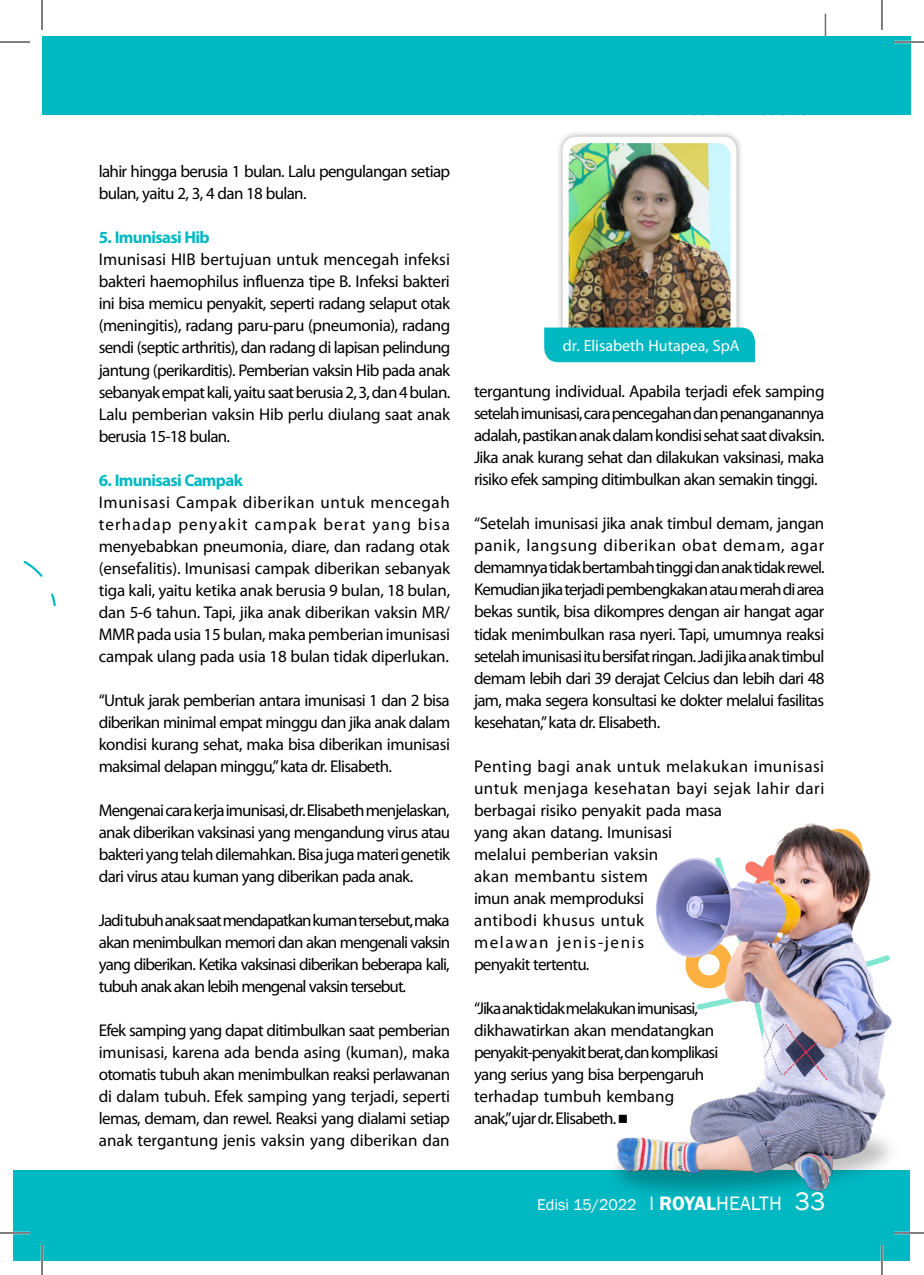
<style>
.page{position:relative;width:924px;height:1275px;background:#fff}
.page>*{position:absolute;margin:0;border:0;box-sizing:border-box;transform-origin:0 0}
.t1{font:17px/22px "Myriad Pro";letter-spacing:-.035em;color:#000;text-align:justify}
.t2{font:17px/22px "Myriad Pro";letter-spacing:.005em;color:#000}
.t3{font:700 17px "Myriad Pro";letter-spacing:-.04em;color:#00b8c2}
.t4{font:16px "Franklin Gothic";color:#fff}
.t5{font:16px "Myriad Pro";color:#fff}
.s1{font-size:20px}
.s2{font-weight:600;font-size:20px}
.s3{font-size:26px}
</style>
<div class="page">
<hr style="left:824px;top:14px;width:1px;height:101px;background:#6c6d70">
<div style="left:14px;top:1170px;width:895px;height:91px;background:#00b8c2"></div>
<div style="left:42px;top:37px;width:867px;height:78px;background:#00b8c2"></div>
<img style="left:615px;top:823px;width:277px;height:370px">
<svg style="left:23px;top:560px;width:33px;height:47px"></svg>
<div style="left:556px;top:130px;width:186px;height:224px;background:#231f20;opacity:.4"></div>
<div style="left:562px;top:137px;width:174px;height:211px;background:#fff;border-radius:13px"></div>
<img style="left:568px;top:143px;width:162px;height:184px">
<div style="left:544px;top:327px;width:210px;height:35px;background:#00b8c2"></div>
<hr style="left:893px;top:41px;width:30px;height:2px;background:#fff">
<hr style="left:0;top:1231px;width:30px;height:3px;background:#fff">
<hr style="left:893px;top:1231px;width:30px;height:3px;background:#fff">
<hr style="left:41px;top:1245px;width:2px;height:30px;background:#fff">
<hr style="left:880px;top:1245px;width:2px;height:30px;background:#fff">
<hr style="left:0;top:42px;width:30px;height:1px;background:#000">
<hr style="left:893px;top:42px;width:30px;height:1px;background:#000">
<hr style="left:0;top:1232px;width:30px;height:1px;background:#000">
<hr style="left:893px;top:1232px;width:30px;height:1px;background:#000">
<hr style="left:42px;top:0;width:1px;height:30px;background:#000">
<hr style="left:42px;top:1245px;width:1px;height:30px;background:#000">
<hr style="left:881px;top:0;width:1px;height:30px;background:#000">
<hr style="left:881px;top:1245px;width:1px;height:30px;background:#000">
<p class="t1" style="left:99px;top:160px;width:353px">lahir hingga berusia 1 bulan. Lalu pengulangan setiap bulan, yaitu 2, 3, 4 dan 18 bulan.</p>
<p class="t3" style="left:99px;top:227px;width:112px">5. Imunisasi Hib</p>
<p class="t1" style="left:99px;top:248px;width:353px">I munisasi HIB bertujuan untuk mencegah infeksi bakteri haemophilus influenza tipe B. I nfeksi bakteri ini bisa memicu penyakit, seperti radang selaput otak (meningitis), radang paru-paru (pneumonia), radang sendi (septic arthritis), dan radang di lapisan pelindung jantung (perikarditis). Pemberian vaksin Hib pada anak sebanyak empat kali, yaitu saat berusia 2, 3, dan 4 bulan.<br>Lalu pemberian vaksin Hib perlu diulang saat anak berusia 15-18 bulan.</p>
<p class="t3" style="left:99px;top:469px;width:146px">6. Imunisasi Campak</p>
<p class="t1" style="left:99px;top:490px;width:353px">I munisasi Campak diberikan untuk mencegah terhadap penyakit campak berat yang bisa menyebabkan pneumonia, diare, dan radang otak (ensefalitis). I munisasi campak diberikan sebanyak tiga kali, yaitu ketika anak berusia 9 bulan, 18 bulan, dan 5-6 tahun. Tapi, jika anak diberikan vaksin MR/ MMR pada usia 15 bulan, maka pemberian imunisasi campak ulang pada usia 18 bulan tidak diperlukan.</p>
<p class="t1" style="left:99px;top:688px;width:353px">“Untuk jarak pemberian antara imunisasi 1 dan 2 bisa diberikan minimal empat minggu dan jika anak dalam kondisi kurang sehat, maka bisa diberikan imunisasi maksimal delapan minggu,” kata dr. Elisabeth.</p>
<p class="t1" style="left:99px;top:798px;width:353px">Mengenai cara kerja imunisasi, dr. Elisabeth menjelaskan, anak diberikan vaksinasi yang mengandung virus atau bakteri yang telah dilemahkan. Bisa juga materi genetik dari virus atau kuman yang diberikan pada anak.</p>
<p class="t1" style="left:99px;top:908px;width:353px">Jadi tubuh anak saat mendapatkan kuman tersebut, maka akan menimbulkan memori dan akan mengenali vaksin yang diberikan. Ketika vaksinasi diberikan beberapa kali, tubuh anak akan lebih mengenal vaksin tersebut.</p>
<p class="t1" style="left:99px;top:1018px;width:353px">Efek samping yang dapat ditimbulkan saat pemberian imunisasi, karena ada benda asing (kuman), maka otomatis tubuh akan menimbulkan reaksi perlawanan di dalam tubuh. Efek samping yang terjadi, seperti lemas, demam, dan rewel. Reaksi yang dialami setiap anak tergantung jenis vaksin yang diberikan dan</p>
<p class="t5" style="left:562px;top:336px;width:178px">dr. Elisabeth Hutapea, SpA</p>
<p class="t1" style="left:474px;top:380px;width:352px">tergantung individual. Apabila terjadi efek samping setelah imunisasi, cara pencegahan dan penanganannya adalah, pastikan anak dalam kondisi sehat saat divaksin.<br>Jika anak kurang sehat dan dilakukan vaksinasi, maka risiko efek samping ditimbulkan akan semakin tinggi.</p>
<p class="t1" style="left:474px;top:512px;width:352px">“Setelah imunisasi jika anak timbul demam, jangan panik, langsung diberikan obat demam, agar demamnya tidak bertambah tinggi dan anak tidak rewel.<br>Kemudian jika terjadi pembengkakan atau merah di area bekas suntik, bisa dikompres dengan air hangat agar tidak menimbulkan rasa nyeri. Tapi, umumnya reaksi setelah imunisasi itu bersifat ringan. Jadi jika anak timbul demam lebih dari 39 derajat Celcius dan lebih dari 48 jam, maka segera konsultasi ke dokter melalui fasilitas kesehatan,” kata dr. Elisabeth.</p>
<p class="t2" style="left:474px;top:754px;width:351px">Penting bagi anak untuk melakukan imunisasi untuk menjaga kesehatan bayi sejak lahir dari berbagai risiko penyakit pada masa<br>yang akan datang. I munisasi<br>melalui pemberian vaksin<br>akan membantu sistem<br>imun anak memproduksi<br>antibodi khusus untuk<br>melawan jenis-jenis<br>penyakit tertentu.</p>
<p class="t1" style="left:474px;top:996px;width:246px;text-align:left">“Jika anak tidak melakukan imunisasi, dikhawatirkan akan mendatangkan penyakit-penyakit berat, dan komplikasi yang serius yang bisa berpengaruh terhadap tumbuh kembang anak,”ujar dr. Elisabeth. ■</p>
<p class="t4" style="left:537px;top:1194px;width:290px">Edisi 15/2022 <span class="s1">l</span> <span class="s2">ROYAL</span><span class="s1">HEALTH</span> <span class="s3">33</span></p>
</div>
